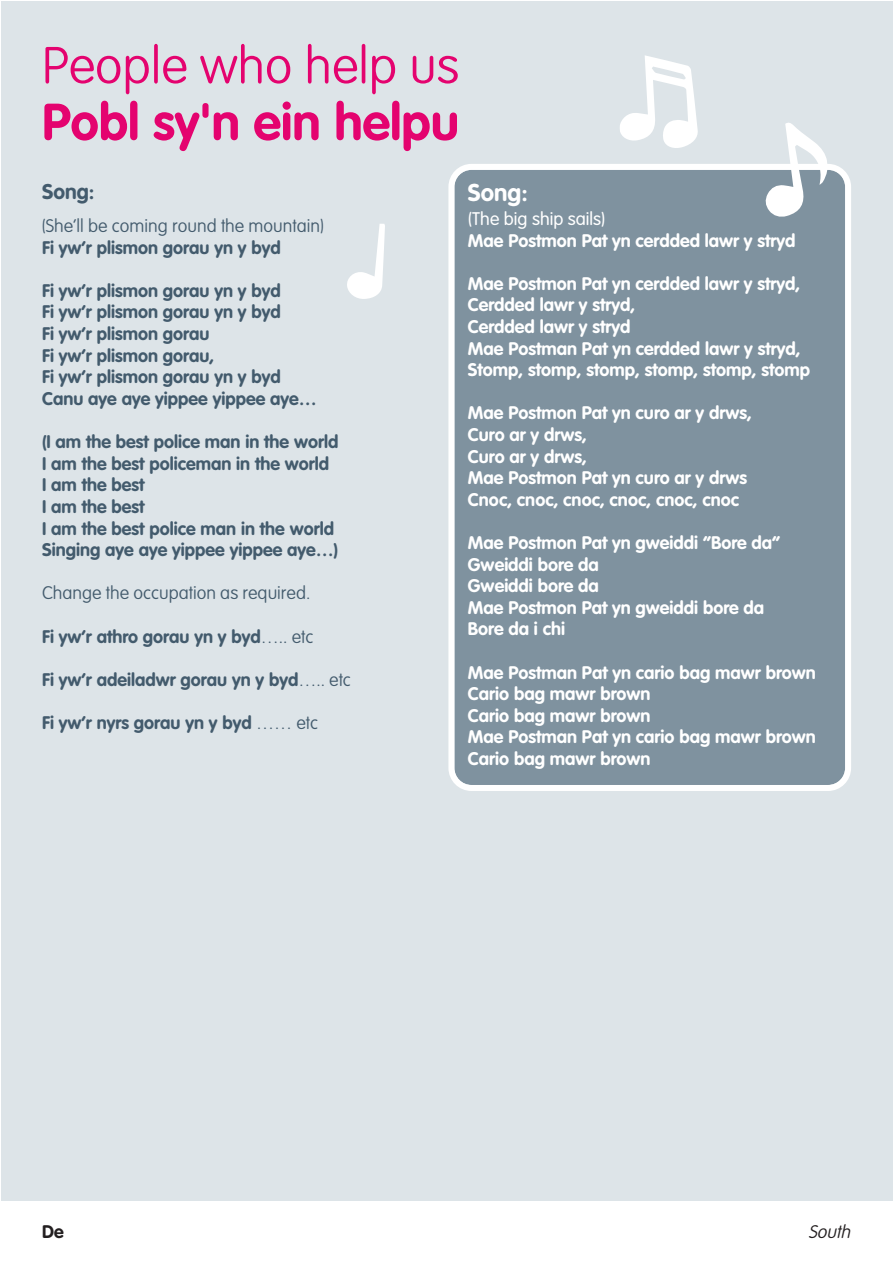
<style>
.page{position:relative;width:893px;height:1263px;background:#fff}
.page>*{position:absolute;margin:0;border:0;box-sizing:border-box;transform-origin:0 0}
.t1{font:700 51px "VAG Rounded";color:#e4036f}
.t2{font:100 51px "VAG Rounded";color:#e4036f}
.t3{font:700 24px "VAG Rounded";color:#fff}
.t4{font:700 21px "VAG Rounded";color:#435b6d}
.t5{font:700 18px/21.6px "VAG Rounded";color:#fff}
.t6{font:700 18px/21.6px "VAG Rounded";color:#435b6d}
.t7{font:100 18px "VAG Rounded";color:#435b6d}
.t8{font:300 18px "VAG Rounded";color:#fff}
.t9{font:italic 100 18px "VAG Rounded";color:#231f20}
.t10{font:700 18px "VAG Rounded";color:#231f20}
.s1{font-weight:100}
</style>
<div class="page">
<div style="left:1px;top:1px;width:892px;height:1199px;background:#dde4e8"></div>
<svg style="left:448px;top:164px;width:403px;height:627px;background:#8a9ba7"></svg>
<svg style="left:620px;top:55px;width:78px;height:93px"></svg>
<svg style="left:347px;top:224px;width:38px;height:75px"></svg>
<svg style="left:765px;top:122px;width:66px;height:96px"></svg>
<h1 class="t2" style="left:42px;top:44px;width:419px">People who help us</h1>
<h1 class="t1" style="left:42px;top:101px;width:418px">Pobl sy'n ein helpu</h1>
<p class="t4" style="left:42px;top:182px;width:54px">Song:</p>
<p class="t7" style="left:42px;top:218px;width:283px">(She’ll be coming round the mountain)</p>
<p class="t6" style="left:42px;top:238px;width:240px">Fi yw’r plismon gorau yn y byd</p>
<p class="t6" style="left:42px;top:281px;width:276px">Fi yw’r plismon gorau yn y byd<br>Fi yw’r plismon gorau yn y byd<br>Fi yw’r plismon gorau<br>Fi yw’r plismon gorau,<br>Fi yw’r plismon gorau yn y byd<br>Canu aye aye yippee yippee aye…</p>
<p class="t6" style="left:42px;top:432px;width:298px">(I am the best police man in the world<br>I am the best policeman in the world<br>I am the best<br>I am the best<br>I am the best police man in the world<br>Singing aye aye yippee yippee aye…)</p>
<p class="t7" style="left:42px;top:585px;width:270px">Change the occupation as required.</p>
<p class="t6" style="left:42px;top:627px;width:273px">Fi yw’r athro gorau yn y byd<span class="s1">….. etc</span></p>
<p class="t6" style="left:42px;top:670px;width:310px">Fi yw’r adeiladwr gorau yn y byd<span class="s1">….. etc</span></p>
<p class="t6" style="left:42px;top:713px;width:277px">Fi yw’r nyrs gorau yn y byd <span class="s1">…… etc</span></p>
<h2 class="t3" style="left:468px;top:182px;width:61px">Song:</h2>
<p class="t8" style="left:468px;top:211px;width:139px">(The big ship sails)</p>
<p class="t5" style="left:468px;top:231px;width:329px">Mae Postmon Pat yn cerdded lawr y stryd</p>
<p class="t5" style="left:468px;top:274px;width:344px">Mae Postmon Pat yn cerdded lawr y stryd,<br>Cerdded lawr y stryd,<br>Cerdded lawr y stryd<br>Mae Postman Pat yn cerdded lawr y stryd,<br>Stomp, stomp, stomp, stomp, stomp, stomp</p>
<p class="t5" style="left:468px;top:404px;width:285px">Mae Postmon Pat yn curo ar y drws,<br>Curo ar y drws,<br>Curo ar y drws,<br>Mae Postmon Pat yn curo ar y drws<br>Cnoc, cnoc, cnoc, cnoc, cnoc, cnoc</p>
<p class="t5" style="left:468px;top:533px;width:314px">Mae Postmon Pat yn gweiddi “Bore da”<br>Gweiddi bore da<br>Gweiddi bore da<br>Mae Postmon Pat yn gweiddi bore da<br>Bore da i chi</p>
<p class="t5" style="left:468px;top:663px;width:349px">Mae Postman Pat yn cario bag mawr brown<br>Cario bag mawr brown<br>Cario bag mawr brown<br>Mae Postman Pat yn cario bag mawr brown<br>Cario bag mawr brown</p>
<p class="t10" style="left:42px;top:1224px;width:23px">De</p>
<p class="t9" style="left:808px;top:1224px;width:47px">South</p>
</div>
